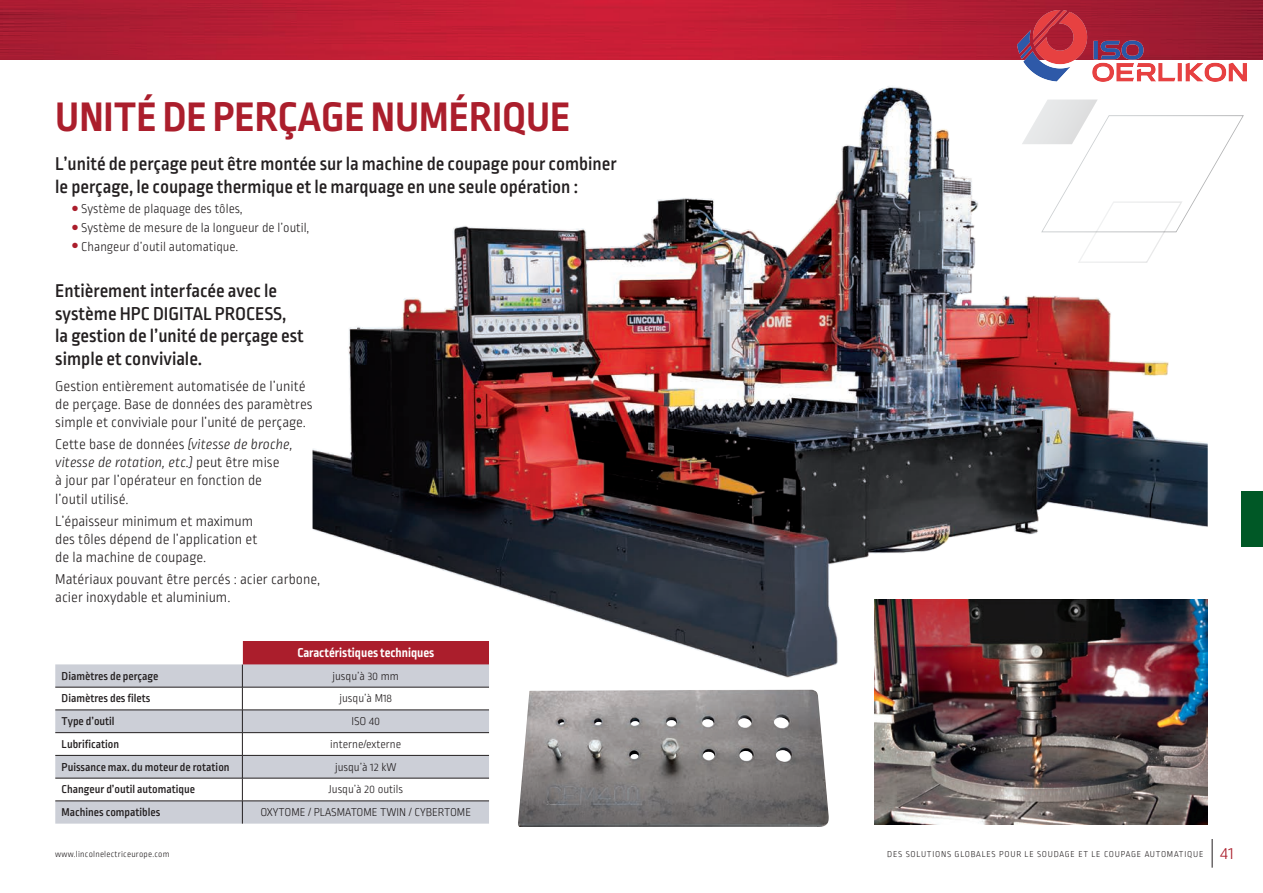
<style>
.page{position:relative;width:1263px;height:893px;background:#fff}
.page>*{position:absolute;margin:0;border:0;box-sizing:border-box;transform-origin:0 0}
.t1{font:700 43.5px "Ropa Sans Pro";color:#ab1e2c}
.t2{font:500 19.5px/22.5px "Ropa Sans Pro";color:#231f20}
.t3{font:300 15px/18px "Ropa Sans Pro";color:#231f20}
.t4{font:300 13.5px "Ropa Sans Pro";color:#231f20}
.t5{font:700 13.5px "Ropa Sans Pro";color:#fff}
.t6{font:500 12px "Ropa Sans Pro";color:#231f20}
.t7{font:300 12px "Ropa Sans Pro";color:#231f20}
.t8{font:300 9px "Ropa Sans Pro";letter-spacing:.08em;color:#231f20}
.t9{font:300 9px "Ropa Sans Pro";letter-spacing:.025em;color:#231f20}
.s1{font-style:italic}
.s2{font-size:18px;color:#ab1e2c}
</style>
<div class="page">
<svg style="left:1208px;top:115px;width:36px;height:62px"></svg>
<img style="left:0;top:0;width:1263px;height:60px">
<div style="left:1242px;top:491px;width:21px;height:56px;background:#005826"></div>
<img style="left:313px;top:86px;width:895px;height:593px">
<div style="left:242px;top:641px;width:247px;height:23px;background:#ab1e2c"></div>
<svg style="left:55px;top:664px;width:434px;height:160px;fill:#cccfd7"></svg>
<hr style="left:55px;top:687px;width:187px;height:1px;background:#231f20">
<hr style="left:242px;top:687px;width:247px;height:1px;background:#231f20">
<hr style="left:55px;top:710px;width:187px;height:1px;background:#231f20">
<hr style="left:242px;top:710px;width:247px;height:1px;background:#231f20">
<hr style="left:55px;top:732px;width:187px;height:1px;background:#231f20">
<hr style="left:242px;top:732px;width:247px;height:1px;background:#231f20">
<hr style="left:55px;top:755px;width:187px;height:1px;background:#231f20">
<hr style="left:242px;top:755px;width:247px;height:1px;background:#231f20">
<hr style="left:55px;top:778px;width:187px;height:1px;background:#231f20">
<hr style="left:242px;top:778px;width:247px;height:1px;background:#231f20">
<hr style="left:55px;top:801px;width:187px;height:1px;background:#231f20">
<hr style="left:242px;top:801px;width:247px;height:1px;background:#231f20">
<svg style="left:242px;top:641px;width:1px;height:183px"></svg>
<img style="left:875px;top:599px;width:333px;height:226px">
<img style="left:518px;top:690px;width:311px;height:137px">
<svg style="left:1212px;top:839px;width:1px;height:29px"></svg>
<img style="left:1017px;top:10px;width:229px;height:72px">
<h1 class="t1" style="left:55px;top:92px;width:517px">UNITÉ DE PERÇAGE NUMÉRIQUE</h1>
<h2 class="t2" style="left:55px;top:154px;width:563px">L’unité de perçage peut être montée sur la machine de coupage pour combiner le perçage, le coupage thermique et le marquage en une seule opération :</h2>
<p class="t4" style="left:72px;top:202px;width:172px"><sup>●</sup> Système de plaquage des tôles,</p>
<p class="t4" style="left:72px;top:220px;width:239px"><sup>●</sup> Système de mesure de la longueur de l’outil,</p>
<p class="t4" style="left:72px;top:239px;width:166px"><sup>●</sup> Changeur d’outil automatique.</p>
<h2 class="t2" style="left:55px;top:281px;width:250px">Entièrement interfacée avec le système HPC DIGITAL PROCESS, la gestion de l’unité de perçage est simple et conviviale.</h2>
<p class="t3" style="left:55px;top:378px;width:259px">Gestion entièrement automatisée de l’unité de perçage. Base de données des paramètres simple et conviviale pour l’unité de perçage.</p>
<p class="t3" style="left:55px;top:437px;width:239px">Cette base de données <span class="s1">(vitesse de broche, vitesse de rotation, etc.)</span> peut être mise<br>à jour par l’opérateur en fonction de l’outil utilisé.</p>
<p class="t3" style="left:55px;top:513px;width:204px">L’épaisseur minimum et maximum des tôles dépend de l’application et de la machine de coupage.</p>
<p class="t3" style="left:55px;top:571px;width:266px">Matériaux pouvant être percés : acier carbone, acier inoxydable et aluminium.</p>
<p class="t5" style="left:297px;top:645px;width:139px">Caractéristiques techniques</p>
<p class="t6" style="left:62px;top:669px;width:98px">Diamètres de perçage</p>
<p class="t7" style="left:333px;top:669px;width:68px">jusqu’à 30 mm</p>
<p class="t6" style="left:62px;top:692px;width:90px">Diamètres des filets</p>
<p class="t7" style="left:340px;top:692px;width:54px">jusqu’à M18</p>
<p class="t6" style="left:62px;top:715px;width:55px">Type d’outil</p>
<p class="t7" style="left:351px;top:715px;width:30px">ISO 40</p>
<p class="t6" style="left:62px;top:737px;width:59px">Lubrification</p>
<p class="t7" style="left:330px;top:738px;width:73px">interne/externe</p>
<p class="t6" style="left:62px;top:760px;width:169px">Puissance max. du moteur de rotation</p>
<p class="t7" style="left:335px;top:760px;width:63px">jusqu’à 12 kW</p>
<p class="t6" style="left:62px;top:783px;width:135px">Changeur d’outil automatique</p>
<p class="t7" style="left:329px;top:783px;width:76px">Jusqu’à 20 outils</p>
<p class="t6" style="left:62px;top:806px;width:100px">Machines compatibles</p>
<p class="t7" style="left:260px;top:806px;width:212px">OXYTOME / PLASMATOME TWIN / CYBERTOME</p>
<p class="t9" style="left:55px;top:850px;width:116px">www.lincolnelectriceurope.com</p>
<p class="t8" style="left:887px;top:850px;width:348px">DES SOLUTIONS GLOBALES POUR LE SOUDAGE ET LE COUPAGE AUTOMATIQUE <span class="s2">41</span></p>
</div>
